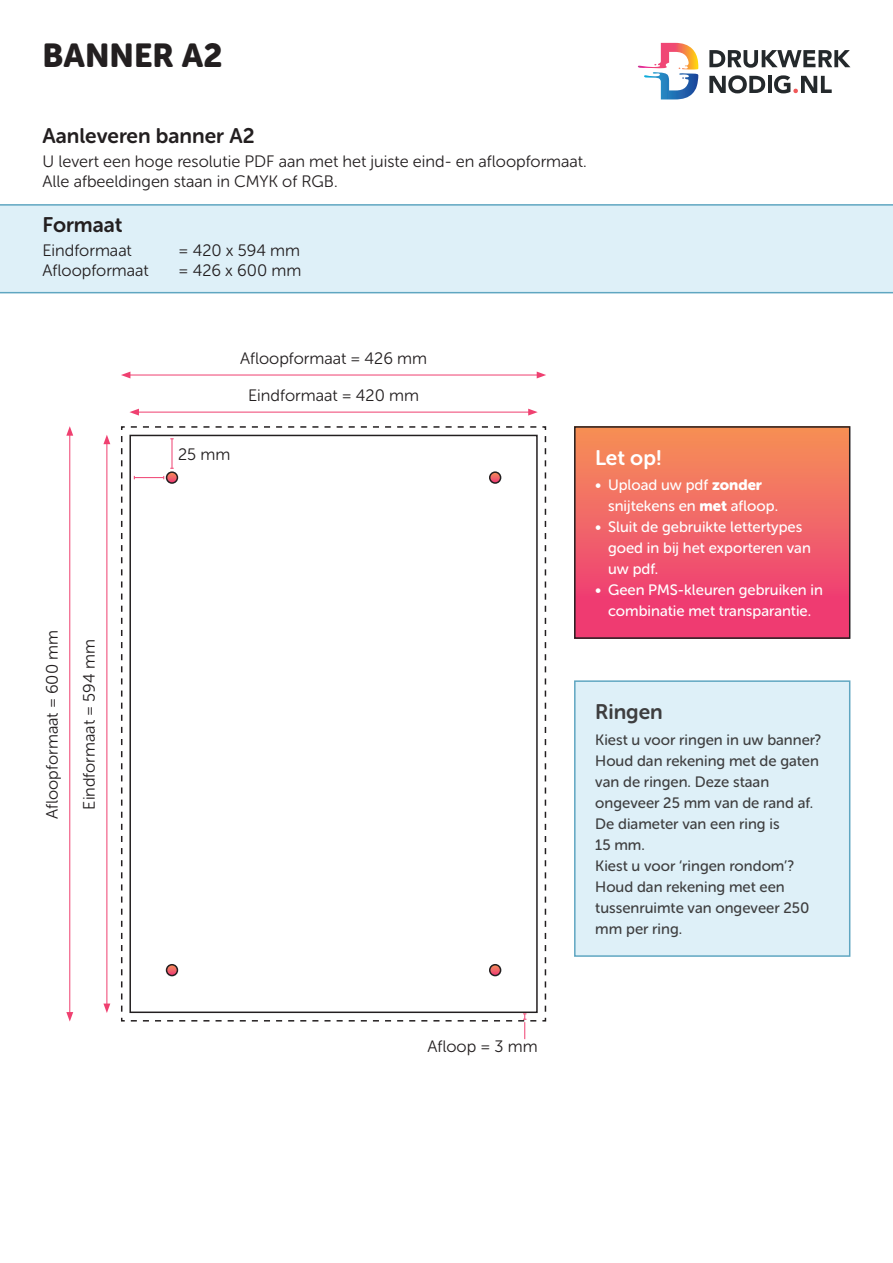
<style>
.page{position:relative;width:893px;height:1263px;background:#fff}
.page>*{position:absolute;margin:0;border:0;box-sizing:border-box;transform-origin:0 0}
.Titel{font:33px "Museo Sans Rounded 900";color:#231f20}
.Kop_1{font:21px "Museo Sans Rounded 700";color:#231f20}
.t1{font:21px "Museo Sans Rounded 700";color:#fff}
.t2{font:21px "Museo Sans Rounded 700";color:#3e3e3f}
.Tekst{font:16.5px "Museo Sans Rounded 300";color:#231f20}
.t3{font:15px/21px "Museo Sans Rounded 500";color:#3e3e3f}
.t4{font:15px/21px "Museo Sans Rounded 500";color:#fff}
.s1{font-family:"Museo Sans Rounded 900"}
</style>
<div class="page">
<div style="left:575px;top:427px;width:275px;height:211px;background:linear-gradient(to bottom,#f59158,#ee3177)"></div>
<div style="left:574px;top:426px;width:276px;height:213px;border:2px solid #231f20"></div>
<div style="left:0;top:204px;width:893px;height:89px;background:#def0f8"></div>
<svg style="left:121px;top:426px;width:426px;height:596px"></svg>
<svg style="left:709px;top:50px;width:141px;height:18px"></svg>
<svg style="left:709px;top:75px;width:56px;height:18px"></svg>
<hr style="left:768px;top:76px;width:3px;height:17px;background:#24292c">
<svg style="left:774px;top:75px;width:58px;height:18px"></svg>
<svg style="left:638px;top:43px;width:60px;height:56px"></svg>
<div style="left:129px;top:435px;width:409px;height:578px;border:2px solid #231f20"></div>
<hr style="left:128px;top:375px;width:411px;height:1px;background:#ef4070">
<svg style="left:537px;top:372px;width:9px;height:6px"></svg>
<svg style="left:121px;top:372px;width:9px;height:6px"></svg>
<hr style="left:137px;top:412px;width:394px;height:1px;background:#ef4070">
<svg style="left:528px;top:409px;width:10px;height:7px"></svg>
<svg style="left:129px;top:409px;width:10px;height:7px"></svg>
<hr style="left:134px;top:477px;width:30px;height:1px;background:#ef4070">
<hr style="left:69px;top:433px;width:1px;height:581px;background:#ef4070">
<svg style="left:66px;top:426px;width:7px;height:10px"></svg>
<svg style="left:66px;top:1012px;width:7px;height:9px"></svg>
<hr style="left:107px;top:442px;width:1px;height:564px;background:#ef4070">
<svg style="left:103px;top:435px;width:7px;height:9px"></svg>
<svg style="left:103px;top:1003px;width:7px;height:10px"></svg>
<svg style="left:131px;top:1013px;width:408px;height:26px"></svg>
<div style="left:574px;top:680px;width:276px;height:277px;background:#def0f8;border:2px solid #5fa6c1"></div>
<svg style="left:163px;top:438px;width:14px;height:45px"></svg>
<div style="left:166px;top:471px;width:12px;height:13px;border:2px solid #231f20;border-radius:50%"></div>
<svg style="left:490px;top:472px;width:11px;height:11px"></svg>
<div style="left:489px;top:471px;width:12px;height:13px;border:2px solid #231f20;border-radius:50%"></div>
<svg style="left:490px;top:965px;width:11px;height:10px"></svg>
<div style="left:489px;top:964px;width:12px;height:12px;border:2px solid #231f20;border-radius:50%"></div>
<svg style="left:167px;top:965px;width:10px;height:10px"></svg>
<div style="left:166px;top:964px;width:12px;height:12px;border:2px solid #231f20;border-radius:50%"></div>
<p class="Titel" style="left:43px;top:37px;width:182px">BANNER A2</p>
<p class="Kop_1" style="left:43px;top:124px;width:214px">Aanleveren banner A2</p>
<p class="Tekst" style="left:43px;top:153px;width:546px">U levert een hoge resolutie PDF aan met het juiste eind- en afloopformaat.</p>
<p class="Tekst" style="left:43px;top:173px;width:297px">Alle afbeeldingen staan in CMYK of RGB.</p>
<p class="Kop_1" style="left:43px;top:213px;width:81px">Formaat</p>
<p class="Tekst" style="left:43px;top:242px;width:91px">Eindformaat</p>
<p class="Tekst" style="left:179px;top:242px;width:123px">= 420 x 594 mm</p>
<p class="Tekst" style="left:43px;top:261px;width:108px">Afloopformaat</p>
<p class="Tekst" style="left:179px;top:261px;width:124px">= 426 x 600 mm</p>
<p class="Tekst" style="left:43px;top:819px;width:190px;rotate:-90deg">Afloopformaat = 600 mm</p>
<p class="Tekst" style="left:80px;top:809px;width:172px;rotate:-90deg">Eindformaat = 594 mm</p>
<p class="Tekst" style="left:240px;top:349px;width:189px">Afloopformaat = 426 mm</p>
<p class="Tekst" style="left:248px;top:386px;width:172px">Eindformaat = 420 mm</p>
<p class="Tekst" style="left:178px;top:445px;width:54px">25 mm</p>
<p class="t1" style="left:595px;top:446px;width:68px">Let op!</p>
<p class="t4" style="left:608px;top:474px;width:172px;text-indent:-13px">• Upload uw pdf <span class="s1">zonder </span>snijtekens en <span class="s1">met</span> afloop.</p>
<p class="t4" style="left:608px;top:516px;width:204px;text-indent:-13px">• Sluit de gebruikte lettertypes goed in bij het exporteren van uw pdf.</p>
<p class="t4" style="left:595px;top:579px;width:229px;text-align:center">• Geen PMS-kleuren gebruiken in combinatie met transparantie.</p>
<p class="t2" style="left:595px;top:700px;width:69px">Ringen</p>
<p class="t3" style="left:595px;top:729px;width:228px">Kiest u voor ringen in uw banner?<br>Houd dan rekening met de gaten van de ringen. Deze staan ongeveer 25 mm van de rand af.<br>De diameter van een ring is<br>15 mm.<br>Kiest u voor ‘ringen rondom’?<br>Houd dan rekening met een tussenruimte van ongeveer 250 mm per ring.</p>
<p class="Tekst" style="left:427px;top:1038px;width:112px">Afloop = 3 mm</p>
</div>
